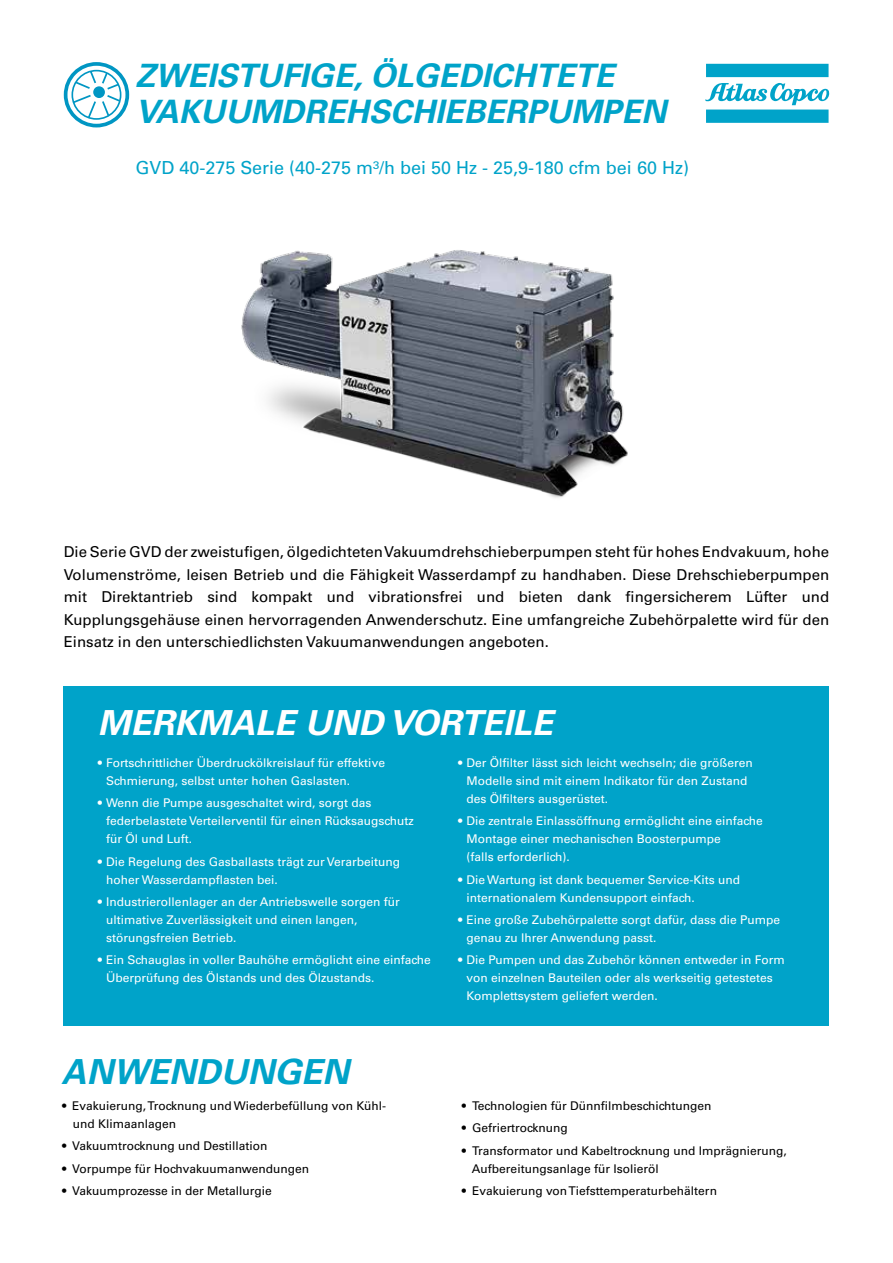
<style>
.page{position:relative;width:893px;height:1263px;background:#fff}
.page>*{position:absolute;margin:0;border:0;box-sizing:border-box;transform-origin:0 0}
.t1{font:italic 700 34.5px "Univers LT Std";color:#fff}
.t2{font:italic 700 34.5px "Univers LT Std";color:#00a3c9}
.t3{font:italic 700 32.25px/36px "Univers LT Std";color:#00a3c9}
.t4{font:18px "Univers LT Std";color:#00a3c9}
.t5{font:15px/22.5px "Univers LT Std";color:#000;text-align:justify}
.t6{font:12px/18px "Univers LT Std";color:#fff}
.t7{font:12px/18px "Univers LT Std";color:#000}
</style>
<div class="page">
<div style="left:64px;top:687px;width:765px;height:339px;background:#00a3c9"></div>
<div style="left:706px;top:64px;width:122px;height:13px;background:#00a3c9"></div>
<svg style="left:705px;top:83px;width:124px;height:40px"></svg>
<svg style="left:64px;top:62px;width:65px;height:65px"></svg>
<img style="left:241px;top:250px;width:387px;height:248px">
<h2 class="t3" style="left:135px;top:58px;width:532px">ZWEISTUFIGE, ÖLGEDICHTETE<br>VAKUUMDREHSCHIEBERPUMPEN</h2>
<h3 class="t4" style="left:135px;top:157px;width:555px">GVD 40-275 Serie (40-275 m³/h bei 50 Hz - 25,9-180 cfm bei 60 Hz)</h3>
<p class="t5" style="left:64px;top:541px;width:767px">Die Serie GVD der zweistufigen, ölgedichteten Vakuumdrehschieberpumpen steht für hohes Endvakuum, hohe Volumenströme, leisen Betrieb und die Fähigkeit Wasserdampf zu handhaben. Diese Drehschieberpumpen mit Direktantrieb sind kompakt und vibrationsfrei und bieten dank fingersicherem Lüfter und Kupplungsgehäuse einen hervorragenden Anwenderschutz. Eine umfangreiche Zubehörpalette wird für den Einsatz in den unterschiedlichsten Vakuumanwendungen angeboten.</p>
<h1 class="t1" style="left:98px;top:703px;width:457px">MERKMALE UND VORTEILE</h1>
<p class="t6" style="left:106px;top:754px;width:280px;text-indent:-9px">• Fortschrittlicher Überdruckölkreislauf für effektive<br>Schmierung, selbst unter hohen Gaslasten.</p>
<p class="t6" style="left:106px;top:794px;width:309px;text-indent:-9px">• Wenn die Pumpe ausgeschaltet wird, sorgt das federbelastete Verteilerventil für einen Rücksaugschutz für Öl und Luft.</p>
<p class="t6" style="left:106px;top:852px;width:295px;text-indent:-9px">• Die Regelung des Gasballasts trägt zur Verarbeitung hoher Wasserdampflasten bei.</p>
<p class="t6" style="left:106px;top:893px;width:295px;text-indent:-9px">• Industrierollenlager an der Antriebswelle sorgen für ultimative Zuverlässigkeit und einen langen, störungsfreien Betrieb.</p>
<p class="t6" style="left:106px;top:951px;width:326px;text-indent:-9px">• Ein Schauglas in voller Bauhöhe ermöglicht eine einfache<br>Überprüfung des Ölstands und des Ölzustands.</p>
<h1 class="t2" style="left:62px;top:1051px;width:289px">ANWENDUNGEN</h1>
<p class="t7" style="left:73px;top:1097px;width:315px;text-indent:-11px">• Evakuierung, Trocknung und Wiederbefüllung von Kühl&shy;und Klimaanlagen</p>
<p class="t7" style="left:62px;top:1137px;width:207px">• Vakuumtrocknung und Destillation</p>
<p class="t7" style="left:62px;top:1159px;width:249px">• Vorpumpe für Hochvakuumanwendungen</p>
<p class="t7" style="left:62px;top:1182px;width:211px">• Vakuumprozesse in der Metallurgie</p>
<p class="t6" style="left:466px;top:754px;width:288px;text-indent:-9px">• Der Ölfilter lässt sich leicht wechseln; die größeren<br>Modelle sind mit einem Indikator für den Zustand des Ölfilters ausgerüstet.</p>
<p class="t6" style="left:466px;top:812px;width:298px;text-indent:-9px">• Die zentrale Einlassöffnung ermöglicht eine einfache<br>Montage einer mechanischen Boosterpumpe<br>(falls erforderlich).</p>
<p class="t6" style="left:466px;top:870px;width:275px;text-indent:-9px">• Die Wartung ist dank bequemer Service-Kits und internationalem Kundensupport einfach.</p>
<p class="t6" style="left:466px;top:911px;width:315px;text-indent:-9px">• Eine große Zubehörpalette sorgt dafür, dass die Pumpe genau zu Ihrer Anwendung passt.</p>
<p class="t6" style="left:466px;top:951px;width:320px;text-indent:-9px">• Die Pumpen und das Zubehör können entweder in Form von einzelnen Bauteilen oder als werkseitig getestetes<br>Komplettsystem geliefert werden.</p>
<p class="t7" style="left:462px;top:1097px;width:251px">• Technologien für Dünnfilmbeschichtungen</p>
<p class="t7" style="left:462px;top:1119px;width:108px">• Gefriertrocknung</p>
<p class="t7" style="left:472px;top:1141px;width:316px;text-indent:-10px">• Transformator und Kabeltrocknung und Imprägnierung,<br>Aufbereitungsanlage für Isolieröl</p>
<p class="t7" style="left:462px;top:1182px;width:257px">• Evakuierung von Tiefsttemperaturbehältern</p>
</div>
